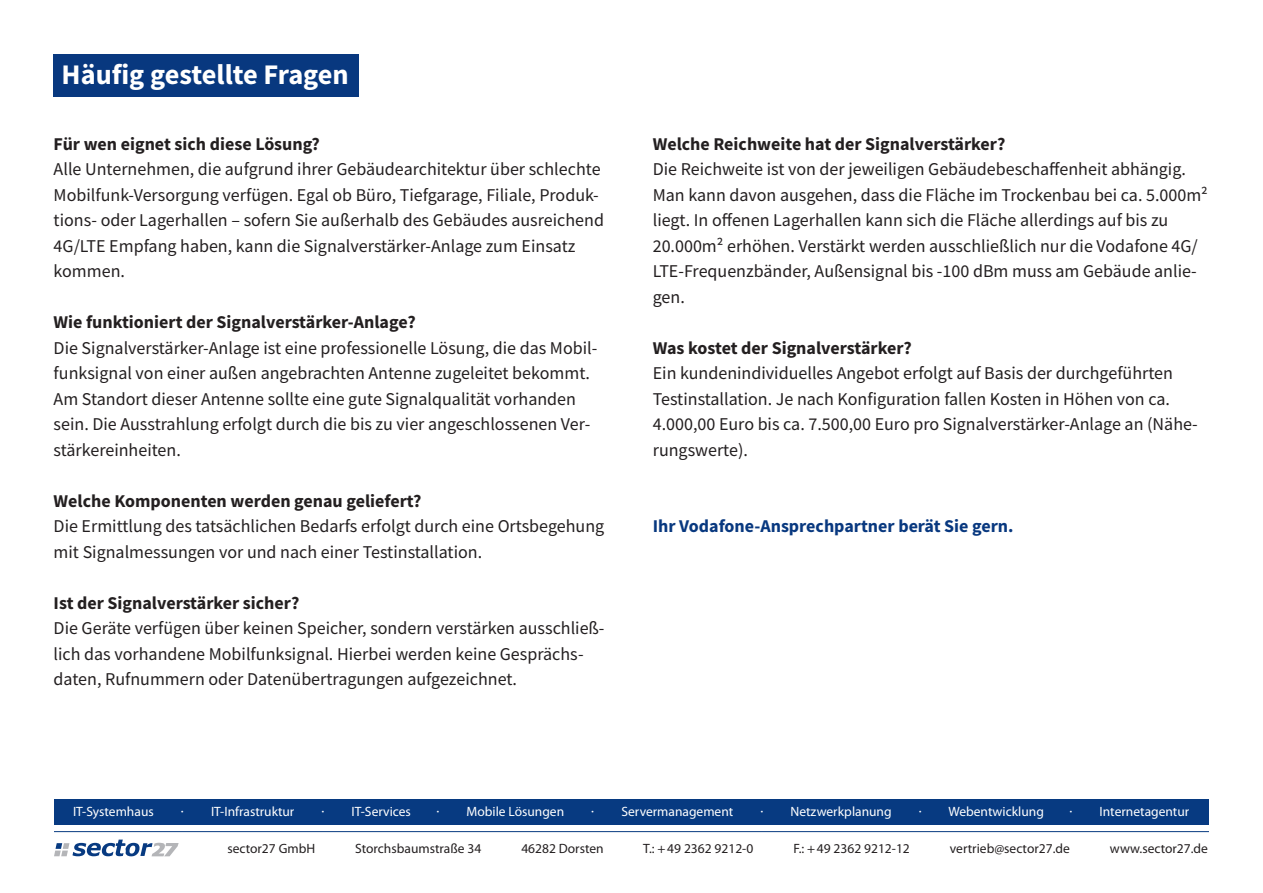
<style>
.page{position:relative;width:1263px;height:893px;background:#fff}
.page>*{position:absolute;margin:0;border:0;box-sizing:border-box;transform-origin:0 0}
.t1{font:700 28.35px "Source Sans Pro";color:#fff}
.t2{font:18px/25.5px "Source Sans Pro";color:#231f20}
.t3{font:700 18px "Source Sans Pro";color:#231f20}
.t4{font:700 18px "Source Sans Pro";color:#08387f}
.t5{font:13.5px "Myriad Pro";color:#fff}
.t6{font:13.5px "Myriad Pro";color:#231f20}
.t7{font:700 13.5px "Myriad Pro";color:#fff}
</style>
<div class="page">
<div style="left:54px;top:799px;width:1154px;height:26px;background:#073a81"></div>
<svg style="left:54px;top:840px;width:125px;height:16px"></svg>
<hr style="left:54px;top:831px;width:1155px;height:1px;background:#073a81">
<div style="left:54px;top:54px;width:305px;height:42px;background:#08387f"></div>
<h1 class="t1" style="left:62px;top:55px;width:289px">Häufig gestellte Fragen</h1>
<p class="t3" style="left:54px;top:131px;width:268px">Für wen eignet sich diese Lösung?</p>
<p class="t2" style="left:54px;top:156px;width:552px">Alle Unternehmen, die aufgrund ihrer Gebäudearchitektur über schlechte Mobilfunk-Versorgung verfügen. Egal ob Büro, Tiefgarage, Filiale, Produk&shy;tions- oder Lagerhallen – sofern Sie außerhalb des Gebäudes ausreichend 4G/LTE Empfang haben, kann die Signalverstärker-Anlage zum Einsatz kommen.</p>
<p class="t3" style="left:54px;top:310px;width:364px">Wie funktioniert der Signalverstärker-Anlage?</p>
<p class="t2" style="left:54px;top:335px;width:545px">Die Signalverstärker-Anlage ist eine professionelle Lösung, die das Mobil&shy;funksignal von einer außen angebrachten Antenne zugeleitet bekommt.<br>Am Standort dieser Antenne sollte eine gute Signalqualität vorhanden sein. Die Ausstrahlung erfolgt durch die bis zu vier angeschlossenen Ver&shy;stärkereinheiten.</p>
<p class="t3" style="left:54px;top:488px;width:369px">Welche Komponenten werden genau geliefert?</p>
<p class="t2" style="left:54px;top:513px;width:552px">Die Ermittlung des tatsächlichen Bedarfs erfolgt durch eine Ortsbegehung mit Signalmessungen vor und nach einer Testinstallation.</p>
<p class="t3" style="left:54px;top:590px;width:247px">Ist der Signalverstärker sicher?</p>
<p class="t2" style="left:54px;top:615px;width:552px">Die Geräte verfügen über keinen Speicher, sondern verstärken ausschließ&shy;lich das vorhandene Mobilfunksignal. Hierbei werden keine Gesprächs&shy;daten, Rufnummern oder Datenübertragungen aufgezeichnet.</p>
<p class="t3" style="left:653px;top:131px;width:354px">Welche Reichweite hat der Signalverstärker?</p>
<p class="t2" style="left:653px;top:156px;width:557px">Die Reichweite ist von der jeweiligen Gebäudebeschaffenheit abhängig.<br>Man kann davon ausgehen, dass die Fläche im Trockenbau bei ca. 5.000m² liegt. In offenen Lagerhallen kann sich die Fläche allerdings auf bis zu 20.000m² erhöhen. Verstärkt werden ausschließlich nur die Vodafone 4G/ LTE-Frequenzbänder, Außensignal bis -100 dBm muss am Gebäude anlie&shy;gen.</p>
<p class="t3" style="left:653px;top:336px;width:261px">Was kostet der Signalverstärker?</p>
<p class="t2" style="left:653px;top:360px;width:547px">Ein kundenindividuelles Angebot erfolgt auf Basis der durchgeführten Testinstallation. Je nach Konfiguration fallen Kosten in Höhen von ca.<br>4.000,00 Euro bis ca. 7.500,00 Euro pro Signalverstärker-Anlage an (Nähe&shy;rungswerte).</p>
<p class="t4" style="left:653px;top:514px;width:362px">Ihr Vodafone-Ansprechpartner berät Sie gern.</p>
<p class="t5" style="left:73px;top:803px;width:82px">IT-Systemhaus</p>
<p class="t7" style="left:181px;top:802px;width:4px">.</p>
<p class="t5" style="left:211px;top:803px;width:85px">IT-Infrastruktur</p>
<p class="t7" style="left:322px;top:802px;width:4px">.</p>
<p class="t5" style="left:352px;top:803px;width:61px">IT-Services</p>
<p class="t7" style="left:437px;top:802px;width:4px">.</p>
<p class="t5" style="left:466px;top:803px;width:99px">Mobile Lösungen</p>
<p class="t7" style="left:592px;top:802px;width:4px">.</p>
<p class="t5" style="left:621px;top:803px;width:113px">Servermanagement</p>
<p class="t7" style="left:761px;top:802px;width:4px">.</p>
<p class="t5" style="left:790px;top:803px;width:103px">Netzwerkplanung</p>
<p class="t7" style="left:919px;top:802px;width:4px">.</p>
<p class="t5" style="left:948px;top:803px;width:97px">Webentwicklung</p>
<p class="t7" style="left:1070px;top:802px;width:4px">.</p>
<p class="t5" style="left:1099px;top:803px;width:91px">Internetagentur</p>
<p class="t6" style="left:227px;top:840px;width:89px">sector27 GmbH</p>
<p class="t6" style="left:355px;top:840px;width:128px">Storchsbaumstraße 34</p>
<p class="t6" style="left:521px;top:840px;width:84px">46282 Dorsten</p>
<p class="t6" style="left:643px;top:840px;width:112px">T.: +49 2362 9212-0</p>
<p class="t6" style="left:793px;top:840px;width:118px">F.: +49 2362 9212-12</p>
<p class="t6" style="left:950px;top:840px;width:121px">vertrieb@sector27.de</p>
<p class="t6" style="left:1110px;top:840px;width:99px">www.sector27.de</p>
</div>
